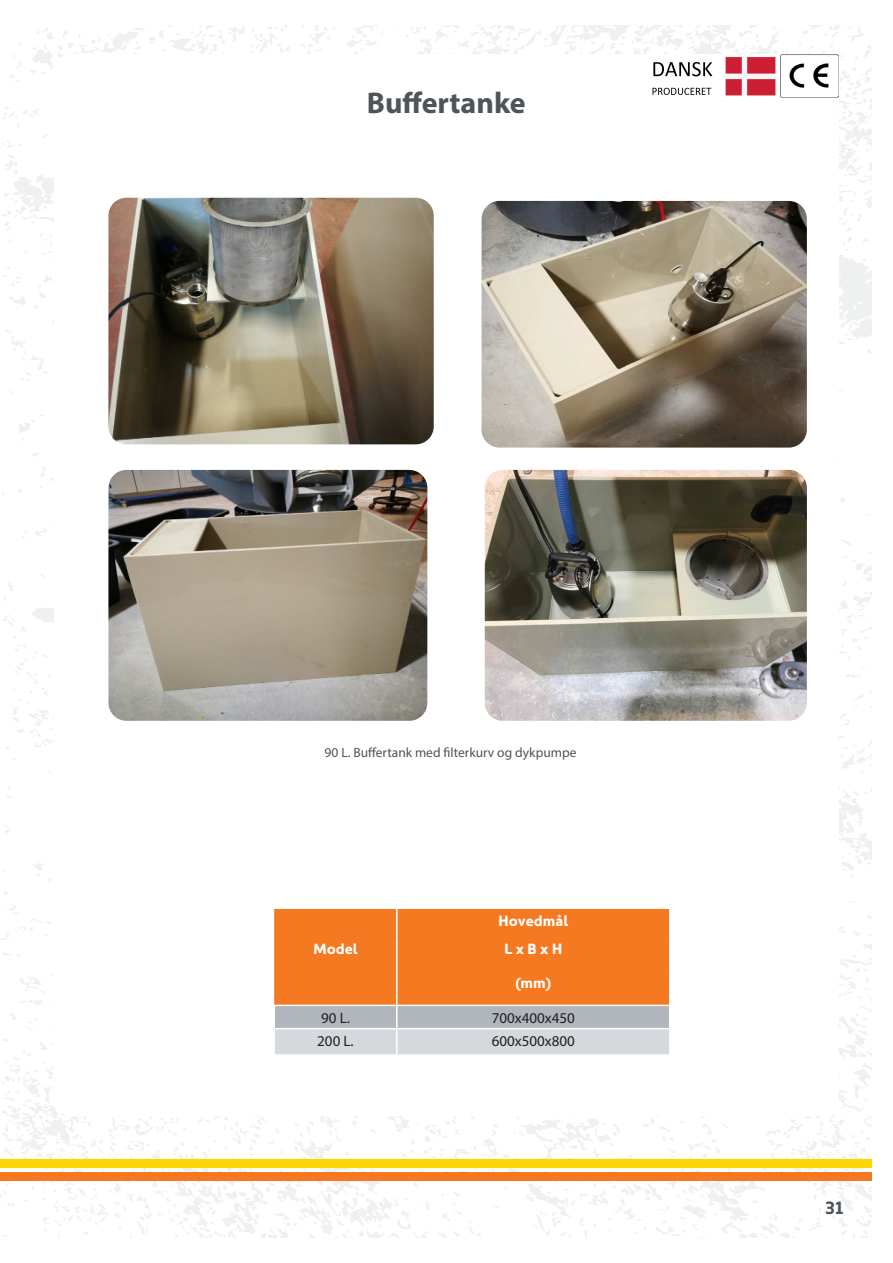
<style>
.page{position:relative;width:893px;height:1263px;background:#fff}
.page>*{position:absolute;margin:0;border:0;box-sizing:border-box;transform-origin:0 0}
.Overskrift{font:700 30px "Myriad Pro";color:#4d545a}
.t1{font:700 18px "Kyrial Sans Pro";color:#4d545a}
.Tabel_brødtekst{font:15px "Myriad Pro";color:#231f20}
.Produkter{font:700 15px "Kyrial Sans Pro";color:#fff}
.Brødtekst{font:13.5px "Myriad Pro";color:#4d545a}
</style>
<div class="page">
<img style="left:1px;top:26px;width:871px;height:1211px">
<div style="left:0;top:1160px;width:872px;height:8px;background:#fed503"></div>
<div style="left:0;top:1172px;width:872px;height:9px;background:#f47921"></div>
<div style="left:54px;top:54px;width:785px;height:1062px;background:#fff;border-radius:18px"></div>
<img style="left:482px;top:201px;width:325px;height:247px">
<img style="left:108px;top:470px;width:319px;height:251px">
<img style="left:108px;top:198px;width:326px;height:246px">
<img style="left:485px;top:470px;width:322px;height:251px">
<svg style="left:274px;top:909px;width:396px;height:145px;background:#e4955d"></svg>
<img style="left:652px;top:56px;width:124px;height:40px">
<img style="left:781px;top:54px;width:58px;height:43px">
<p class="Overskrift" style="left:367px;top:83px;width:160px">Buffertanke</p>
<p class="Brødtekst" style="left:325px;top:744px;width:253px">90 L. Buffertank med filterkurv og dykpumpe</p>
<p class="Produkter" style="left:498px;top:910px;width:72px">Hovedmål</p>
<p class="Produkter" style="left:313px;top:938px;width:46px">Model</p>
<p class="Produkter" style="left:504px;top:938px;width:60px">L x B x H</p>
<p class="Produkter" style="left:515px;top:972px;width:37px">(mm)</p>
<p class="Tabel_brødtekst" style="left:321px;top:1008px;width:30px">90 L.</p>
<p class="Tabel_brødtekst" style="left:492px;top:1008px;width:85px">700x400x450</p>
<p class="Tabel_brødtekst" style="left:317px;top:1032px;width:38px">200 L.</p>
<p class="Tabel_brødtekst" style="left:492px;top:1032px;width:85px">600x500x800</p>
<h2 class="t1" style="left:825px;top:1194px;width:20px">31</h2>
</div>
